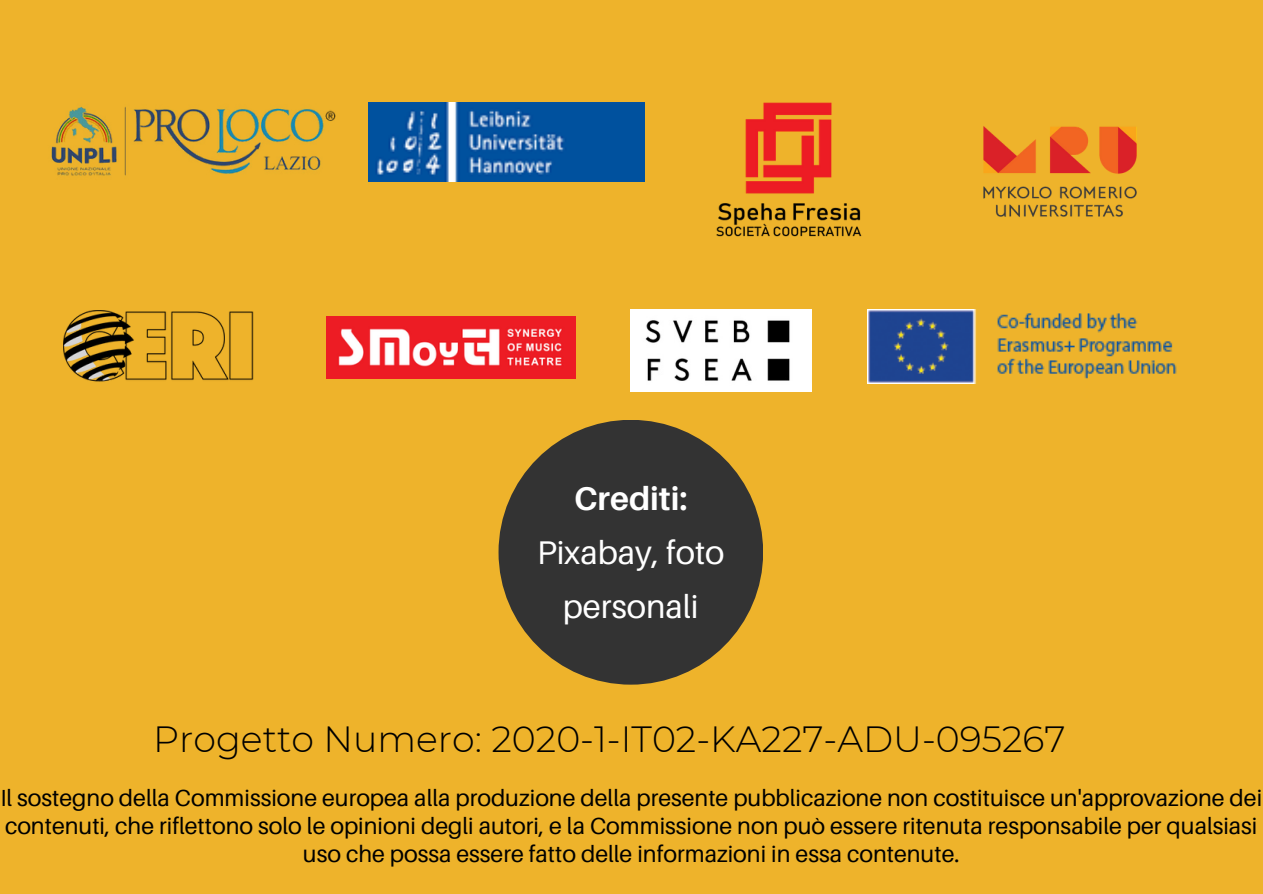
<style>
.page{position:relative;width:1263px;height:894px;background:#fff}
.page>*{position:absolute;margin:0;border:0;box-sizing:border-box;transform-origin:0 0}
.t1{font:300 36.3px "Montserrat";color:#000}
.t2{font:32.85px/54px "Aileron";color:#fff;text-align:center}
.t3{font:700 32.85px "Aileron";color:#fff}
.t4{font:23.25px/28px "Aileron";color:#000;text-align:center}
</style>
<div class="page">
<div style="left:0;top:0;width:1263px;height:893px;background:#eeb32b"></div>
<img style="left:51px;top:106px;width:285px;height:70px">
<img style="left:716px;top:102px;width:146px;height:135px">
<img style="left:983px;top:126px;width:154px;height:91px">
<img style="left:63px;top:311px;width:190px;height:71px">
<img style="left:327px;top:316px;width:248px;height:62px">
<img style="left:631px;top:309px;width:181px;height:83px">
<div style="left:498px;top:419px;width:265px;height:265px;background:#333;border-radius:50%"></div>
<img style="left:368px;top:102px;width:277px;height:79px">
<img style="left:867px;top:309px;width:310px;height:75px">
<h2 class="t3" style="left:574px;top:478px;width:115px">Crediti:</h2>
<h2 class="t2" style="left:537px;top:524px;width:189px">Pixabay, foto personali</h2>
<h1 class="t1" style="left:153px;top:716px;width:914px">Progetto Numero: 2020-1-IT02-KA227-ADU-095267</h1>
<p class="t4" style="left:0;top:782px;width:1263px">Il sostegno della Commissione europea alla produzione della presente pubblicazione non costituisce un'approvazione dei contenuti, che riflettono solo le opinioni degli autori, e la Commissione non può essere ritenuta responsabile per qualsiasi uso che possa essere fatto delle informazioni in essa contenute.</p>
</div>
